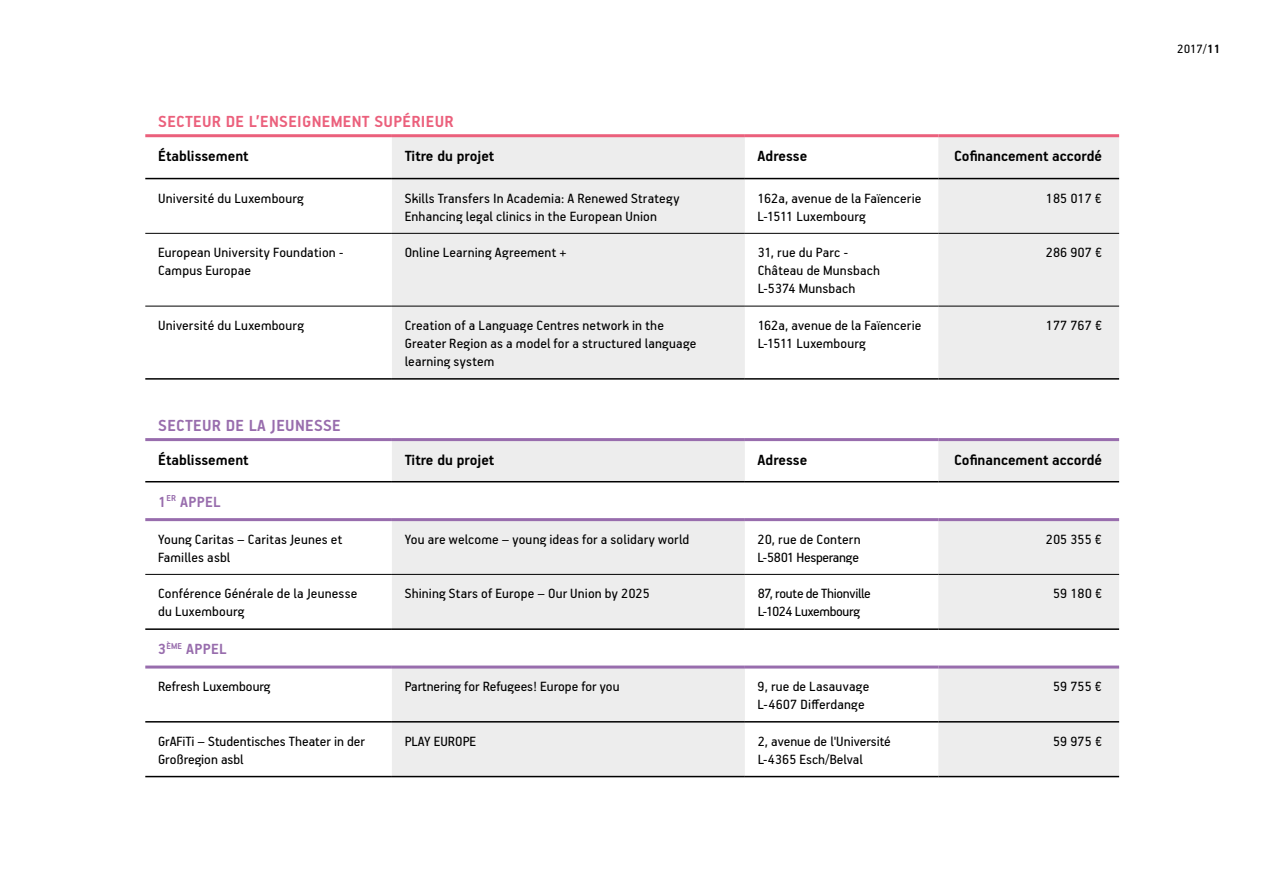
<style>
.page{position:relative;width:1263px;height:893px;background:#fff}
.page>*{position:absolute;margin:0;border:0;box-sizing:border-box;transform-origin:0 0}
.t1{font:700 18px "PF Handbook Pro";letter-spacing:.02em;color:#eb607c}
.t2{font:700 18px "PF Handbook Pro";letter-spacing:.02em;color:#986dad}
.t3{font:700 16.5px "PF Handbook Pro";color:#000}
.t4{font:700 16.5px "PF Handbook Pro";letter-spacing:.02em;color:#986dad}
.t5{font:15px/18px "PF Handbook Pro";letter-spacing:.01em;color:#000}
.t6{font:15px/18px "PF Handbook Pro";letter-spacing:-.02em;color:#000}
.t7{font:15px/18px "PF Handbook Pro";letter-spacing:-.01em;color:#000}
.t8{font:13.5px "PF Handbook Pro";color:#000}
.s1{font-weight:700}
</style>
<div class="page">
<svg style="left:145px;top:137px;width:793px;height:241px"></svg>
<div style="left:938px;top:137px;width:181px;height:241px;background:#ededed"></div>
<hr style="left:745px;top:378px;width:193px;height:2px;background:#000">
<hr style="left:145px;top:378px;width:247px;height:2px;background:#000">
<hr style="left:145px;top:178px;width:247px;height:1px;background:#000">
<hr style="left:392px;top:178px;width:353px;height:1px;background:#000">
<hr style="left:745px;top:178px;width:193px;height:1px;background:#000">
<hr style="left:938px;top:178px;width:181px;height:1px;background:#000">
<hr style="left:392px;top:378px;width:353px;height:2px;background:#000">
<hr style="left:938px;top:378px;width:181px;height:2px;background:#000">
<hr style="left:145px;top:306px;width:247px;height:1px;background:#000">
<hr style="left:392px;top:306px;width:353px;height:1px;background:#000">
<hr style="left:745px;top:306px;width:193px;height:1px;background:#000">
<hr style="left:938px;top:306px;width:181px;height:1px;background:#000">
<hr style="left:145px;top:233px;width:247px;height:1px;background:#000">
<hr style="left:392px;top:233px;width:353px;height:1px;background:#000">
<hr style="left:745px;top:233px;width:193px;height:1px;background:#000">
<hr style="left:938px;top:233px;width:181px;height:1px;background:#000">
<hr style="left:145px;top:134px;width:247px;height:3px;background:#eb607c">
<hr style="left:392px;top:134px;width:353px;height:3px;background:#eb607c">
<hr style="left:745px;top:134px;width:193px;height:3px;background:#eb607c">
<hr style="left:938px;top:134px;width:181px;height:3px;background:#eb607c">
<svg style="left:392px;top:441px;width:727px;height:335px;fill:#ededed"></svg>
<hr style="left:145px;top:776px;width:247px;height:1px;background:#000">
<hr style="left:392px;top:776px;width:353px;height:1px;background:#000">
<hr style="left:745px;top:776px;width:193px;height:1px;background:#000">
<hr style="left:938px;top:776px;width:181px;height:1px;background:#000">
<hr style="left:145px;top:438px;width:247px;height:3px;background:#986dad">
<hr style="left:392px;top:438px;width:353px;height:3px;background:#986dad">
<hr style="left:745px;top:438px;width:193px;height:3px;background:#986dad">
<hr style="left:938px;top:438px;width:181px;height:3px;background:#986dad">
<hr style="left:145px;top:518px;width:247px;height:3px;background:#986dad">
<hr style="left:392px;top:518px;width:353px;height:3px;background:#986dad">
<hr style="left:745px;top:518px;width:193px;height:3px;background:#986dad">
<hr style="left:938px;top:518px;width:181px;height:3px;background:#986dad">
<hr style="left:145px;top:665px;width:247px;height:3px;background:#986dad">
<hr style="left:392px;top:665px;width:353px;height:3px;background:#986dad">
<hr style="left:745px;top:665px;width:193px;height:3px;background:#986dad">
<hr style="left:938px;top:665px;width:181px;height:3px;background:#986dad">
<hr style="left:145px;top:481px;width:247px;height:1px;background:#000">
<hr style="left:392px;top:481px;width:353px;height:1px;background:#000">
<hr style="left:745px;top:481px;width:193px;height:1px;background:#000">
<hr style="left:938px;top:481px;width:181px;height:1px;background:#000">
<hr style="left:145px;top:628px;width:247px;height:2px;background:#000">
<hr style="left:392px;top:628px;width:353px;height:2px;background:#000">
<hr style="left:745px;top:628px;width:193px;height:2px;background:#000">
<hr style="left:938px;top:628px;width:181px;height:2px;background:#000">
<hr style="left:145px;top:721px;width:247px;height:2px;background:#000">
<hr style="left:392px;top:721px;width:353px;height:2px;background:#000">
<hr style="left:745px;top:721px;width:193px;height:2px;background:#000">
<hr style="left:938px;top:721px;width:181px;height:2px;background:#000">
<hr style="left:145px;top:574px;width:247px;height:1px;background:#000">
<hr style="left:392px;top:574px;width:353px;height:1px;background:#000">
<hr style="left:745px;top:574px;width:193px;height:1px;background:#000">
<hr style="left:938px;top:574px;width:181px;height:1px;background:#000">
<p class="t1" style="left:158px;top:111px;width:297px">SECTEUR DE L’ENSEIGNEMENT SUPÉRIEUR</p>
<p class="t3" style="left:158px;top:146px;width:92px">Établissement</p>
<p class="t3" style="left:405px;top:146px;width:91px">Titre du projet</p>
<p class="t3" style="left:758px;top:146px;width:51px">Adresse</p>
<p class="t3" style="left:954px;top:146px;width:149px">Cofinancement accordé</p>
<p class="t5" style="left:158px;top:188px;width:147px">Université du Luxembourg</p>
<p class="t5" style="left:405px;top:188px;width:276px">Skills Transfers In Academia: A Renewed Strategy<br>Enhancing legal clinics in the European Union</p>
<p class="t5" style="left:758px;top:188px;width:165px">162a, avenue de la Faïencerie<br>L-1511 Luxembourg</p>
<p class="t5" style="left:1046px;top:188px;width:58px">185 017 €</p>
<p class="t5" style="left:158px;top:243px;width:187px">European University Foundation -<br>Campus Europae</p>
<p class="t5" style="left:405px;top:243px;width:163px">Online Learning Agreement +</p>
<p class="t5" style="left:758px;top:243px;width:124px">31, rue du Parc -<br>Château de Munsbach<br>L-5374 Munsbach</p>
<p class="t5" style="left:1046px;top:243px;width:58px">286 907 €</p>
<p class="t5" style="left:158px;top:316px;width:147px">Université du Luxembourg</p>
<p class="t5" style="left:405px;top:316px;width:293px">Creation of a Language Centres network in the<br>Greater Region as a model for a structured language learning system</p>
<p class="t5" style="left:758px;top:316px;width:165px">162a, avenue de la Faïencerie<br>L-1511 Luxembourg</p>
<p class="t5" style="left:1046px;top:316px;width:58px">177 767 €</p>
<p class="t2" style="left:158px;top:415px;width:184px">SECTEUR DE LA JEUNESSE</p>
<p class="t3" style="left:158px;top:450px;width:92px">Établissement</p>
<p class="t3" style="left:405px;top:450px;width:91px">Titre du projet</p>
<p class="t3" style="left:758px;top:450px;width:51px">Adresse</p>
<p class="t3" style="left:954px;top:450px;width:149px">Cofinancement accordé</p>
<p class="t4" style="left:158px;top:492px;width:64px">1<sup>ER</sup> APPEL</p>
<p class="t5" style="left:158px;top:529px;width:186px">Young Caritas – Caritas Jeunes et<br>Familles asbl</p>
<p class="t5" style="left:405px;top:529px;width:286px">You are welcome – young ideas for a solidary world</p>
<p class="t7" style="left:758px;top:529px;width:104px">20, rue de Contern<br>L-5801 Hesperange</p>
<p class="t5" style="left:1046px;top:529px;width:58px">205 355 €</p>
<p class="t5" style="left:158px;top:584px;width:201px">Conférence Générale de la Jeunesse du Luxembourg</p>
<p class="t5" style="left:405px;top:584px;width:247px">Shining Stars of Europe – Our Union by 2025</p>
<p class="t6" style="left:758px;top:584px;width:115px">87, route de Thionville<br>L-1024 Luxembourg</p>
<p class="t5" style="left:1053px;top:584px;width:51px">59 180 €</p>
<p class="t4" style="left:158px;top:639px;width:70px">3<sup>ÈME</sup> APPEL</p>
<p class="t5" style="left:158px;top:677px;width:114px">Refresh Luxembourg</p>
<p class="t5" style="left:405px;top:677px;width:216px">Partnering for Refugees! Europe for you</p>
<p class="t5" style="left:758px;top:677px;width:113px">9, rue de Lasauvage<br>L-4607 Differdange</p>
<p class="t5" style="left:1053px;top:677px;width:51px">59 755 €</p>
<p class="t5" style="left:158px;top:732px;width:208px">GrAFiTi – Studentisches Theater in der<br>Großregion asbl</p>
<p class="t5" style="left:405px;top:732px;width:73px">PLAY EUROPE</p>
<p class="t5" style="left:758px;top:732px;width:135px">2, avenue de l'Université<br>L-4365 Esch/Belval</p>
<p class="t5" style="left:1053px;top:732px;width:51px">59 975 €</p>
<p class="t8" style="left:1177px;top:40px;width:45px">2017/<span class="s1">11</span></p>
</div>
